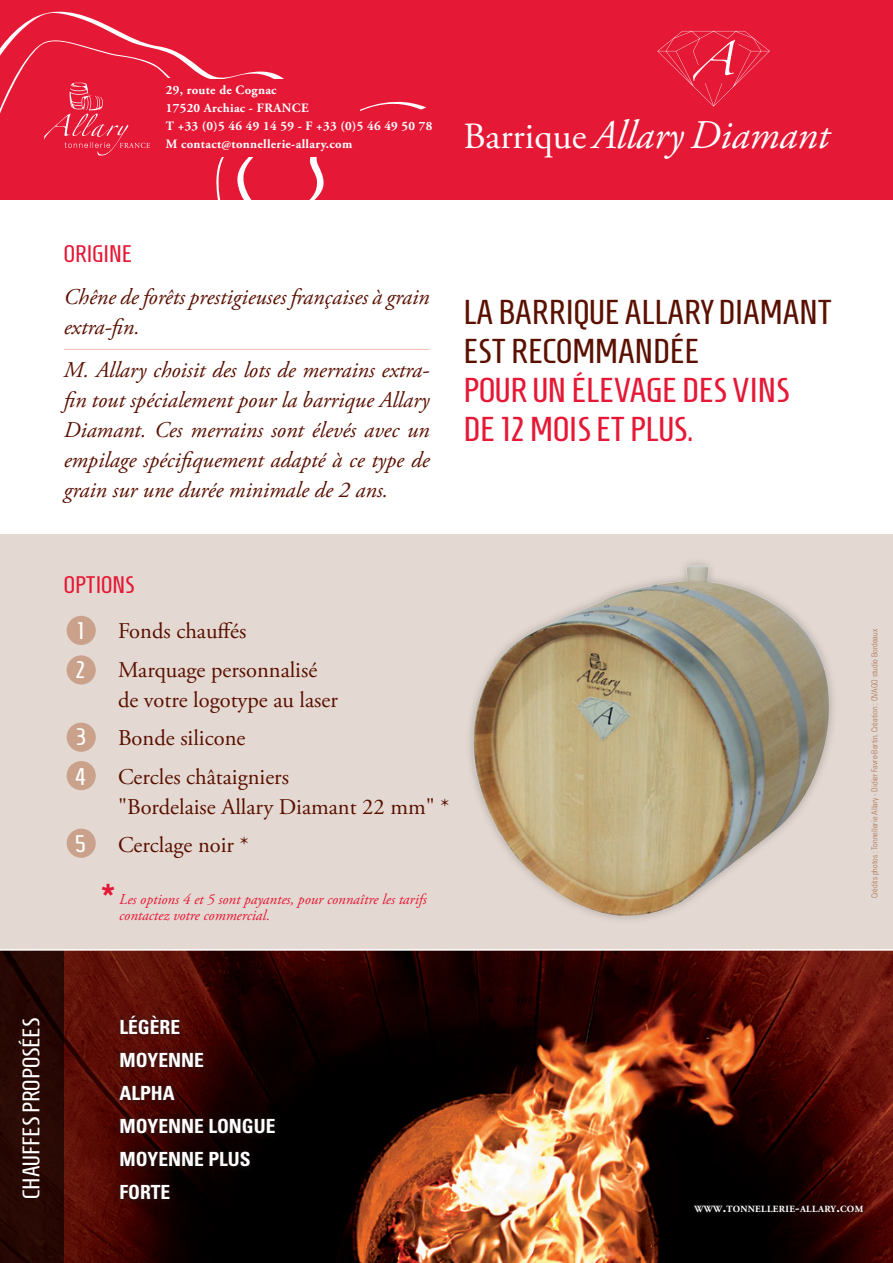
<style>
.page{position:relative;width:893px;height:1263px;background:#fff}
.page>*{position:absolute;margin:0;border:0;box-sizing:border-box;transform-origin:0 0}
.t1{font:italic 40.65px "Adobe Garamond Pro";color:#fff}
.t2{font:34.5px "Homenaje";color:#5a1000}
.t3{font:34.5px "Homenaje";color:#e51836}
.t4{font:700 27px "Aachen";color:#e51836}
.t5{font:24px "Homenaje";color:#fff}
.t6{font:24px "Homenaje";color:#e51836}
.t7{font:italic 22.5px/30px "Adobe Garamond Pro";color:#5a1000}
.t8{font:22.5px/30px "Adobe Garamond Pro";color:#5a1000}
.t9{font:700 condensed 19.5px "Univers";color:#fff}
.t10{font:italic 15px "Adobe Garamond Pro";color:#e51836}
.t11{font:700 12.75px "Adobe Garamond Pro";letter-spacing:.025em;color:#fff}
.t12{font:700 9.45px "Adobe Garamond Pro";letter-spacing:.035em;color:#fff}
.t13{font:300 condensed 8.25px "Univers";color:#a87255}
.s1{font-style:normal;font-size:36.9px}
.s2{font-size:13.5px}
</style>
<div class="page">
<hr style="left:64px;top:349px;width:365px;height:1px;background:#f7bcae">
<div style="left:0;top:535px;width:893px;height:432px;background:#e4d9d2"></div>
<div style="left:67px;top:723px;width:29px;height:29px;background:#caa28c;border-radius:50%"></div>
<div style="left:67px;top:616px;width:29px;height:29px;background:#caa28c;border-radius:50%"></div>
<div style="left:67px;top:761px;width:29px;height:29px;background:#caa28c;border-radius:50%"></div>
<div style="left:67px;top:829px;width:29px;height:29px;background:#caa28c;border-radius:50%"></div>
<div style="left:67px;top:655px;width:29px;height:29px;background:#caa28c;border-radius:50%"></div>
<img style="left:471px;top:564px;width:362px;height:356px">
<img style="left:64px;top:951px;width:829px;height:312px">
<div style="left:0;top:950px;width:64px;height:313px;background:#280804"></div>
<div style="left:114px;top:1009px;width:168px;height:197px;background:#231f20;opacity:.75"></div>
<hr style="left:0;top:949px;width:893px;height:2px;background:#fff">
<div style="left:690px;top:1201px;width:177px;height:16px;background:#231f20;opacity:.85"></div>
<div style="left:0;top:0;width:893px;height:200px;background:#e51836"></div>
<svg style="left:10px;top:12px;width:118px;height:24px"></svg>
<svg style="left:0;top:36px;width:427px;height:164px"></svg>
<svg style="left:657px;top:31px;width:113px;height:75px"></svg>
<p class="t11" style="left:166px;top:83px;width:112px">29, route de Cognac</p>
<p class="t11" style="left:166px;top:101px;width:144px">17520 Archiac - FRANCE</p>
<p class="t11" style="left:166px;top:119px;width:268px">T +33 (0)5 46 49 14 59 - F +33 (0)5 46 49 50 78</p>
<p class="t11" style="left:166px;top:137px;width:188px">M contact@tonnellerie-allary.com</p>
<p class="t1" style="left:463px;top:111px;width:367px"><span class="s1">Barrique</span> Allary Diamant</p>
<p class="t6" style="left:64px;top:240px;width:70px">ORIGINE</p>
<p class="t7" style="left:64px;top:283px;width:367px">Chêne de forêts prestigieuses françaises à grain extra-fin.</p>
<p class="t7" style="left:64px;top:356px;width:367px;text-align:justify">M. Allary choisit des lots de merrains extra&shy;fin tout spécialement pour la barrique Allary Diamant. Ces merrains sont élevés avec un empilage spécifiquement adapté à ce type de grain sur une durée minimale de 2 ans.</p>
<p class="t2" style="left:463px;top:293px;width:370px">LA BARRIQUE ALLARY DIAMANT</p>
<p class="t2" style="left:463px;top:332px;width:237px">EST RECOMMANDÉE</p>
<p class="t3" style="left:463px;top:371px;width:328px">POUR UN ÉLEVAGE DES VINS</p>
<p class="t3" style="left:463px;top:410px;width:231px">DE 12 MOIS ET PLUS.</p>
<p class="t6" style="left:64px;top:572px;width:72px">OPTIONS</p>
<p class="t8" style="left:118px;top:617px;width:130px">Fonds chauffés</p>
<p class="t8" style="left:118px;top:655px;width:221px">Marquage personnalisé de votre logotype au laser</p>
<p class="t8" style="left:118px;top:724px;width:129px">Bonde silicone</p>
<p class="t8" style="left:118px;top:762px;width:333px">Cercles châtaigniers<br>"Bordelaise Allary Diamant 22 mm" *</p>
<p class="t8" style="left:118px;top:831px;width:132px">Cerclage noir *</p>
<p class="t5" style="left:77px;top:618px;width:9px">1</p>
<p class="t5" style="left:75px;top:656px;width:12px">2</p>
<p class="t5" style="left:76px;top:724px;width:12px">3</p>
<p class="t5" style="left:74px;top:763px;width:14px">4</p>
<p class="t5" style="left:75px;top:831px;width:13px">5</p>
<p class="t4" style="left:101px;top:876px;width:16px">*</p>
<p class="t10" style="left:119px;top:890px;width:309px">Les options 4 et 5 sont payantes, pour connaître les tarifs</p>
<p class="t10" style="left:119px;top:906px;width:152px">contactez votre commercial.</p>
<p class="t13" style="left:870px;top:898px;width:270px;rotate:-90deg">Crédits photos : Tonnellerie Allary - Didier Favre-Bertin. Création : OVAGO studio Bordeaux</p>
<p class="t5" style="left:18px;top:1199px;width:183px;rotate:-90deg">CHAUFFES PROPOSÉES</p>
<p class="t9" style="left:119px;top:1015px;width:62px">LÉGÈRE</p>
<p class="t9" style="left:119px;top:1048px;width:86px">MOYENNE</p>
<p class="t9" style="left:119px;top:1081px;width:57px">ALPHA</p>
<p class="t9" style="left:119px;top:1114px;width:157px">MOYENNE LONGUE</p>
<p class="t9" style="left:119px;top:1147px;width:133px">MOYENNE PLUS</p>
<p class="t9" style="left:119px;top:1180px;width:52px">FORTE</p>
<p class="t12" style="left:694px;top:1203px;width:170px">WWW<span class="s2">.</span>TONNELLERIE<span class="s2">-</span>ALLARY<span class="s2">.</span>COM</p>
</div>
